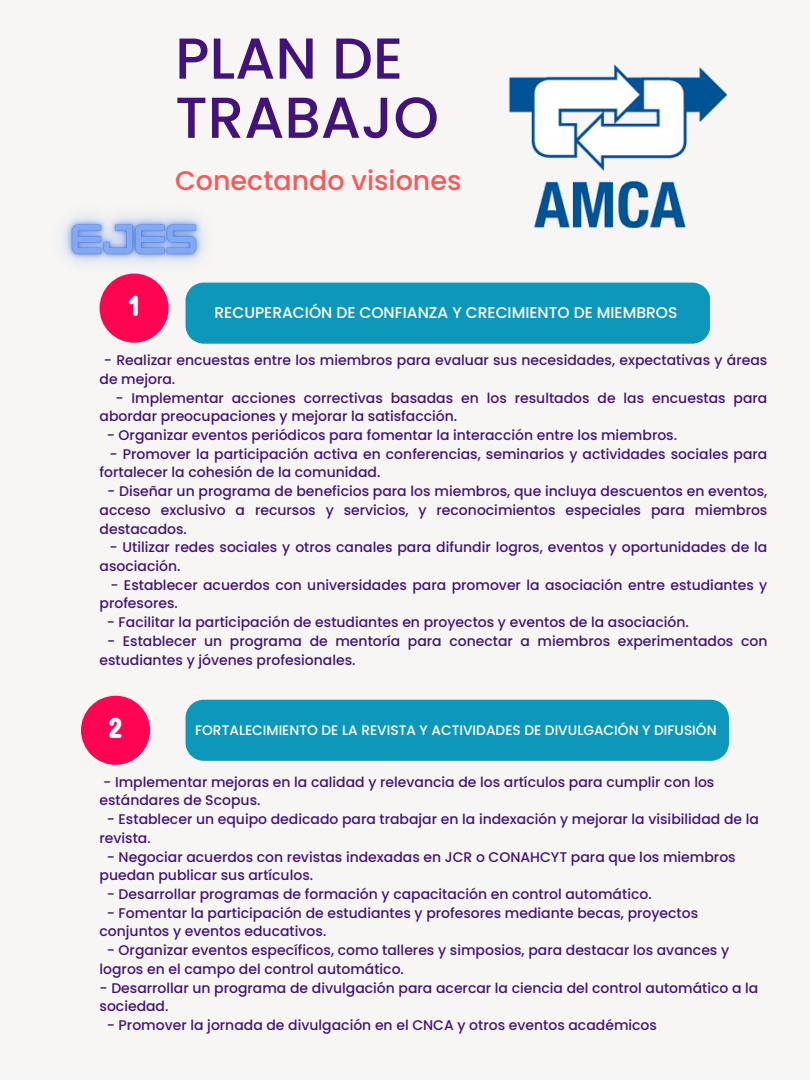
<style>
.page{position:relative;width:810px;height:1080px;background:#f7f6f4}
.page>*{position:absolute;margin:0;border:0;box-sizing:border-box;transform-origin:0 0}
.t1{font:500 57.75px/59.2px "Poppins";color:#43137c}
.t2{font:800 28.88px "TT Milks Script";color:#fff}
.t3{font:500 26.94px "Poppins";color:#ff5757}
.t4{font:500 15.5px "Poppins";color:#fff}
.t5{font:500 14px/18.8px "Poppins";color:#43137c}
.t6{font:500 13.75px "Poppins";color:#fff}
</style>
<div class="page">
<div style="left:100px;top:274px;width:69px;height:69px;background:#ff0551;border-radius:50%"></div>
<div style="left:81px;top:696px;width:69px;height:69px;background:#ff0551;border-radius:50%"></div>
<div style="left:186px;top:283px;width:524px;height:61px;background:#0d98bb"></div>
<div style="left:186px;top:700px;width:543px;height:61px;background:#0d98bb"></div>
<img style="left:508px;top:64px;width:220px;height:165px">
<img style="left:62px;top:214px;width:173px;height:84px">
<h1 class="t1" style="left:175px;top:29px;width:265px">PLAN DE<br>TRABAJO</h1>
<h3 class="t3" style="left:175px;top:162px;width:288px">Conectando visiones</h3>
<h2 class="t2" style="left:128px;top:290px;width:13px">1</h2>
<p class="t4" style="left:214px;top:302px;width:465px">RECUPERACIÓN DE CONFIANZA Y CRECIMIENTO DE MIEMBROS</p>
<p class="t5" style="left:100px;top:351px;width:669px;text-indent:4px">- Realizar encuestas entre los miembros para evaluar sus necesidades, expectativas y áreas de mejora.</p>
<p class="t5" style="left:100px;top:388px;width:669px;text-indent:16px">- Implementar acciones correctivas basadas en los resultados de las encuestas para abordar preocupaciones y mejorar la satisfacción.</p>
<p class="t5" style="left:107px;top:426px;width:572px">- Organizar eventos periódicos para fomentar la interacción entre los miembros.</p>
<p class="t5" style="left:100px;top:444px;width:669px;text-indent:10px">- Promover la participación activa en conferencias, seminarios y actividades sociales para fortalecer la cohesión de la comunidad.</p>
<p class="t5" style="left:100px;top:482px;width:669px;text-align:justify;text-indent:8px">- Diseñar un programa de beneficios para los miembros, que incluya descuentos en eventos, acceso exclusivo a recursos y servicios, y reconocimientos especiales para miembros destacados.</p>
<p class="t5" style="left:100px;top:538px;width:669px;text-indent:10px">- Utilizar redes sociales y otros canales para difundir logros, eventos y oportunidades de la asociación.</p>
<p class="t5" style="left:100px;top:575px;width:669px;text-indent:11px">- Establecer acuerdos con universidades para promover la asociación entre estudiantes y profesores.</p>
<p class="t5" style="left:107px;top:613px;width:584px">- Facilitar la participación de estudiantes en proyectos y eventos de la asociación.</p>
<p class="t5" style="left:100px;top:632px;width:669px;text-indent:8px">- Establecer un programa de mentoría para conectar a miembros experimentados con estudiantes y jóvenes profesionales.</p>
<h2 class="t2" style="left:108px;top:712px;width:16px">2</h2>
<p class="t6" style="left:195px;top:720px;width:523px">FORTALECIMIENTO DE LA REVISTA Y ACTIVIDADES DE DIVULGACIÓN Y DIFUSIÓN</p>
<p class="t5" style="left:100px;top:772px;width:616px">- Implementar mejoras en la calidad y relevancia de los artículos para cumplir con los estándares de Scopus.</p>
<p class="t5" style="left:100px;top:810px;width:661px;text-indent:7px">- Establecer un equipo dedicado para trabajar en la indexación y mejorar la visibilidad de la revista.</p>
<p class="t5" style="left:100px;top:847px;width:638px;text-indent:7px">- Negociar acuerdos con revistas indexadas en JCR o CONAHCYT para que los miembros puedan publicar sus artículos.</p>
<p class="t5" style="left:107px;top:885px;width:546px">- Desarrollar programas de formación y capacitación en control automático.</p>
<p class="t5" style="left:100px;top:903px;width:600px;text-indent:7px">- Fomentar la participación de estudiantes y profesores mediante becas, proyectos conjuntos y eventos educativos.</p>
<p class="t5" style="left:100px;top:941px;width:631px;text-indent:7px">- Organizar eventos específicos, como talleres y simposios, para destacar los avances y logros en el campo del control automático.</p>
<p class="t5" style="left:100px;top:978px;width:660px">- Desarrollar un programa de divulgación para acercar la ciencia del control automático a la sociedad.</p>
<p class="t5" style="left:107px;top:1016px;width:552px">- Promover la jornada de divulgación en el CNCA y otros eventos académicos</p>
</div>
